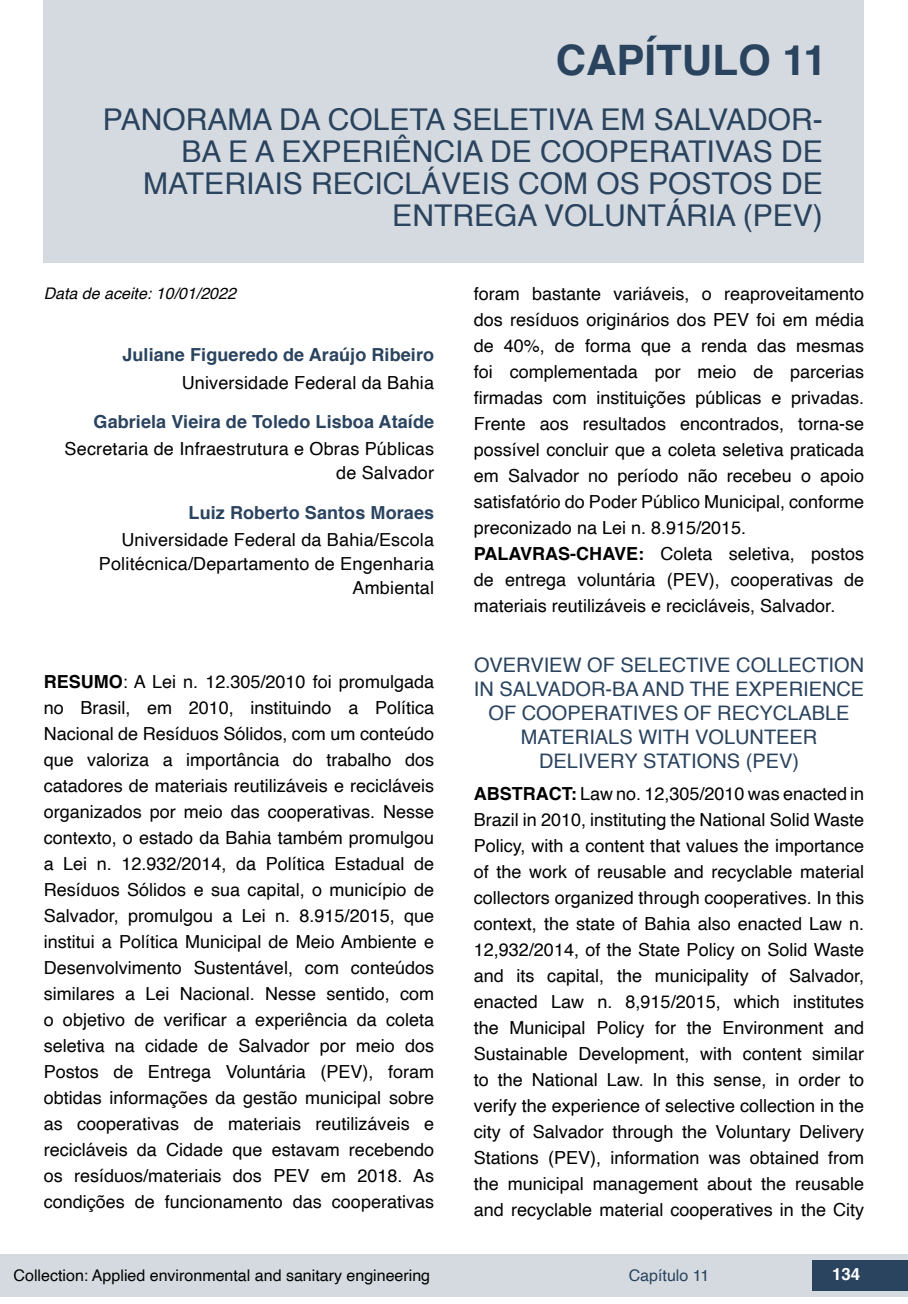
<style>
.page{position:relative;width:908px;height:1304px;background:#fff}
.page>*{position:absolute;margin:0;border:0;box-sizing:border-box;transform-origin:0 0}
.t1{font:700 42px "Helvetica";color:#2a435e}
.t2{font:30px/32px "Helvetica";color:#2a435e;text-align:right}
.t3{font:20px/24px "Helvetica";color:#2a435e;text-align:center}
.t4{font:18px/26px "Helvetica";color:#000;text-align:right}
.t5{font:700 18px "Helvetica";letter-spacing:.005em;color:#2a435e}
.t6{font:700 16.8px "Helvetica";color:#fff}
.t7{font:16px "Helvetica";color:#000}
.t8{font:italic 16px "Helvetica";color:#000}
.t9{font:16px "Helvetica";color:#2a435e}
.s1{font-weight:700}
</style>
<div class="page">
<div style="left:0;top:1254px;width:906px;height:43px;background:#d4dadf"></div>
<div style="left:812px;top:1261px;width:95px;height:30px;background:#2a435e"></div>
<div style="left:44px;top:0;width:819px;height:263px;background:#d4dadf"></div>
<h1 class="t1" style="left:555px;top:26px;width:272px">CAPÍTULO 11</h1>
<h2 class="t2" style="left:103px;top:104px;width:721px">PANORAMA DA COLETA SELETIVA EM SALVADOR-BA E A EXPERIÊNCIA DE COOPERATIVAS DE MATERIAIS RECICLÁVEIS COM OS POSTOS DE ENTREGA VOLUNTÁRIA (PEV)</h2>
<p class="t8" style="left:44px;top:280px;width:194px">Data de aceite: 10/01/2022</p>
<p class="t5" style="left:122px;top:341px;width:313px">Juliane Figueredo de Araújo Ribeiro</p>
<p class="t4" style="left:182px;top:370px;width:254px">Universidade Federal da Bahia</p>
<p class="t5" style="left:93px;top:407px;width:342px">Gabriela Vieira de Toledo Lisboa Ataíde</p>
<p class="t4" style="left:65px;top:438px;width:371px;line-height:24px">Secretaria de Infraestrutura e Obras Públicas de Salvador</p>
<p class="t5" style="left:188px;top:498px;width:247px">Luiz Roberto Santos Moraes</p>
<p class="t4" style="left:99px;top:528px;width:336px;line-height:24px">Universidade Federal da Bahia/Escola<br>Politécnica/Departamento de Engenharia<br>Ambiental</p>
<p class="t4" style="left:44px;top:669px;width:392px;text-align:justify"><span class="s1">RESUMO</span>: A Lei n. 12.305/2010 foi promulgada no Brasil, em 2010, instituindo a Política Nacional de Resíduos Sólidos, com um conteúdo que valoriza a importância do trabalho dos catadores de materiais reutilizáveis e recicláveis organizados por meio das cooperativas. Nesse contexto, o estado da Bahia também promulgou a Lei n. 12.932/2014, da Política Estadual de Resíduos Sólidos e sua capital, o município de Salvador, promulgou a Lei n. 8.915/2015, que institui a Política Municipal de Meio Ambiente e Desenvolvimento Sustentável, com conteúdos similares a Lei Nacional. Nesse sentido, com o objetivo de verificar a experiência da coleta seletiva na cidade de Salvador por meio dos Postos de Entrega Voluntária (PEV), foram obtidas informações da gestão municipal sobre as cooperativas de materiais reutilizáveis e recicláveis da Cidade que estavam recebendo os resíduos/materiais dos PEV em 2018. As condições de funcionamento das cooperativas</p>
<p class="t4" style="left:473px;top:281px;width:392px;text-align:left">foram bastante variáveis, o reaproveitamento dos resíduos originários dos PEV foi em média de 40%, de forma que a renda das mesmas foi complementada por meio de parcerias firmadas com instituições públicas e privadas.<br>Frente aos resultados encontrados, torna-se possível concluir que a coleta seletiva praticada em Salvador no período não recebeu o apoio satisfatório do Poder Público Municipal, conforme preconizado na Lei n. 8.915/2015.<br><span class="s1">PALAVRAS-CHAVE:</span> Coleta seletiva, postos de entrega voluntária (PEV), cooperativas de materiais reutilizáveis e recicláveis, Salvador.</p>
<p class="t3" style="left:473px;top:654px;width:392px">OVERVIEW OF SELECTIVE COLLECTION<br>IN SALVADOR-BA AND THE EXPERIENCE<br>OF COOPERATIVES OF RECYCLABLE<br>MATERIALS WITH VOLUNTEER<br>DELIVERY STATIONS (PEV)</p>
<p class="t4" style="left:473px;top:781px;width:392px;text-align:justify"><span class="s1">ABSTRACT:</span> Law no. 12,305/2010 was enacted in Brazil in 2010, instituting the National Solid Waste Policy, with a content that values the importance of the work of reusable and recyclable material collectors organized through cooperatives. In this context, the state of Bahia also enacted Law n.<br>12,932/2014, of the State Policy on Solid Waste and its capital, the municipality of Salvador, enacted Law n. 8,915/2015, which institutes the Municipal Policy for the Environment and Sustainable Development, with content similar to the National Law. In this sense, in order to verify the experience of selective collection in the city of Salvador through the Voluntary Delivery Stations (PEV), information was obtained from the municipal management about the reusable and recyclable material cooperatives in the City</p>
<p class="t7" style="left:14px;top:1263px;width:418px">Collection: Applied environmental and sanitary engineering</p>
<p class="t9" style="left:628px;top:1263px;width:82px">Capítulo 11</p>
<p class="t6" style="left:831px;top:1261px;width:30px">134</p>
</div>
